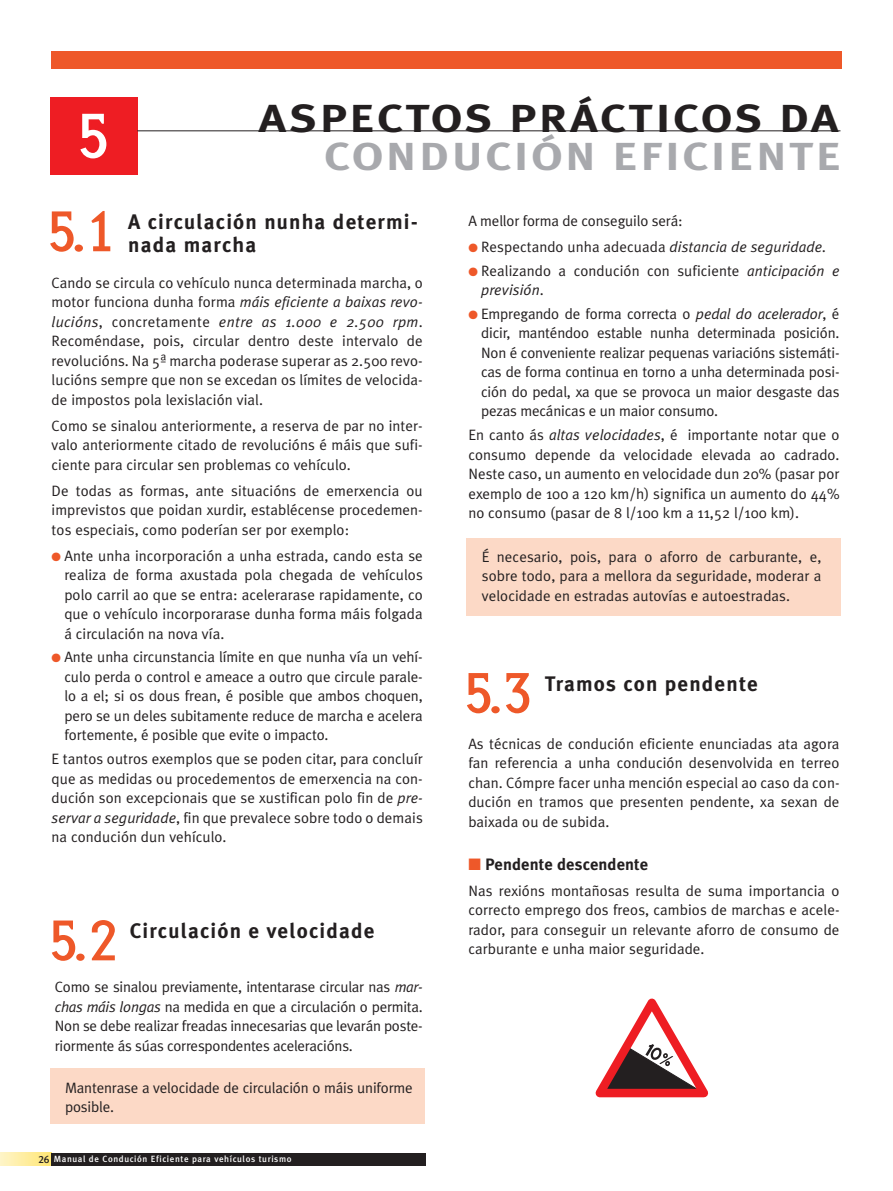
<style>
.page{position:relative;width:893px;height:1191px;background:#fff}
.page>*{position:absolute;margin:0;border:0;box-sizing:border-box;transform-origin:0 0}
.t1{font:66.15px "Base Twelve Sans";color:#fff;scale:1.15 1}
.t2{font:59.7px "Base Twelve Sans";color:#ee5829;scale:1.15 1}
.t3{font:700 39px "Meta Plus";letter-spacing:.055em;color:#231f20;scale:1.21 1}
.t4{font:700 39px "Meta Plus";letter-spacing:.055em;color:#a8a9ad;scale:1.21 1}
.t5{font:700 21px "Meta Plus";letter-spacing:.055em;color:#231f20}
.t6{font:700 16.5px "Meta Plus";letter-spacing:.005em;color:#231f20}
.t7{font:15px/19.5px "Meta Plus Normal";letter-spacing:.005em;color:#231f20;text-align:justify}
.t8{font:500 9px "Meta Plus";letter-spacing:.065em;color:#fff}
.s1{font-style:italic}
.s2{color:#ee5829}
.s3{font-family:"Meta Plus Medium Caps";font-weight:400;font-size:10.5px;color:#231f20}
</style>
<div class="page">
<div style="left:50px;top:98px;width:87px;height:77px;background:#ee1d23"></div>
<hr style="left:137px;top:131px;width:703px;height:1px;background:#231f20">
<div style="left:50px;top:1068px;width:374px;height:56px;background:#fcd9c6"></div>
<div style="left:467px;top:538px;width:374px;height:77px;background:#fcd9c6"></div>
<svg style="left:595px;top:998px;width:114px;height:100px"></svg>
<div style="left:51px;top:51px;width:791px;height:17px;background:#ee5829"></div>
<svg style="left:0;top:1152px;width:51px;height:13px"></svg>
<div style="left:51px;top:1152px;width:374px;height:13px;background:#231f20"></div>
<h1 class="t1" style="left:74px;top:96px;width:35px">5</h1>
<h3 class="t3" style="left:259px;top:95px;width:480px">ASPECTOS PRÁCTICOS DA</h3>
<h3 class="t4" style="left:324px;top:134px;width:429px">CONDUCIÓN EFICIENTE</h3>
<h2 class="t2" style="left:44px;top:196px;width:66px">5.1</h2>
<h3 class="t5" style="left:128px;top:210px;width:291px">A circulación nunha determi-</h3>
<h3 class="t5" style="left:128px;top:232px;width:129px">nada marcha</h3>
<p class="t7" style="left:52px;top:273px;width:373px">Cando se circula co vehículo nunca determinada marcha, o motor funciona dunha forma <span class="s1">máis eficiente a baixas revo&shy;lucións</span>, concretamente <span class="s1">entre as 1.000 e 2.500 rpm</span>.<br>Recoméndase, pois, circular dentro deste intervalo de revolucións. Na 5ª marcha poderase superar as 2.500 revo&shy;lucións sempre que non se excedan os límites de velocida&shy;de impostos pola lexislación vial.</p>
<p class="t7" style="left:52px;top:416px;width:373px">Como se sinalou anteriormente, a reserva de par no inter&shy;valo anteriormente citado de revolucións é máis que sufi&shy;ciente para circular sen problemas co vehículo.</p>
<p class="t7" style="left:52px;top:481px;width:373px">De todas as formas, ante situacións de emerxencia ou imprevistos que poidan xurdir, establécense procedemen&shy;tos especiais, como poderían ser por exemplo:</p>
<p class="t7" style="left:64px;top:545px;width:360px;text-indent:-13px"><span class="s2">●</span> Ante unha incorporación a unha estrada, cando esta se realiza de forma axustada pola chegada de vehículos polo carril ao que se entra: acelerarase rapidamente, co que o vehículo incorporarase dunha forma máis folgada á circulación na nova vía.</p>
<p class="t7" style="left:64px;top:647px;width:360px;text-indent:-13px"><span class="s2">●</span> Ante unha circunstancia límite en que nunha vía un vehí&shy;culo perda o control e ameace a outro que circule parale&shy;lo a el; si os dous frean, é posible que ambos choquen, pero se un deles subitamente reduce de marcha e acelera fortemente, é posible que evite o impacto.</p>
<p class="t7" style="left:52px;top:749px;width:373px">E tantos outros exemplos que se poden citar, para concluír que as medidas ou procedementos de emerxencia na con&shy;dución son excepcionais que se xustifican polo fin de <span class="s1">pre&shy;servar a seguridade</span>, fin que prevalece sobre todo o demais na condución dun vehículo.</p>
<h2 class="t2" style="left:46px;top:904px;width:66px">5.2</h2>
<h3 class="t5" style="left:130px;top:918px;width:246px">Circulación e velocidade</h3>
<p class="t7" style="left:55px;top:977px;width:369px">Como se sinalou previamente, intentarase circular nas <span class="s1">mar&shy;chas máis longas</span> na medida en que a circulación o permita.<br>Non se debe realizar freadas innecesarias que levarán poste&shy;riormente ás súas correspondentes aceleracións.</p>
<p class="t7" style="left:65px;top:1078px;width:349px">Mantenrase a velocidade de circulación o máis uniforme posible.</p>
<p class="t8" style="left:38px;top:1153px;width:255px"><span class="s3">26</span> Manual de Condución Eficiente para vehículos turismo</p>
<p class="t7" style="left:468px;top:211px;width:216px">A mellor forma de conseguilo será:</p>
<p class="t7" style="left:468px;top:237px;width:360px"><span class="s2">●</span> Respectando unha adecuada <span class="s1">distancia de seguridade.</span></p>
<p class="t7" style="left:481px;top:261px;width:360px;text-indent:-13px"><span class="s2">●</span> Realizando a condución con suficiente <span class="s1">anticipación e previsión</span>.</p>
<p class="t7" style="left:481px;top:304px;width:360px;text-indent:-13px"><span class="s2">●</span> Empregando de forma correcta o <span class="s1">pedal do acelerador</span>, é dicir, manténdoo estable nunha determinada posición.<br>Non é conveniente realizar pequenas variacións sistemáti&shy;cas de forma continua en torno a unha determinada posi&shy;ción do pedal, xa que se provoca un maior desgaste das pezas mecánicas e un maior consumo.</p>
<p class="t7" style="left:468px;top:425px;width:373px">En canto ás <span class="s1">altas velocidades</span>, é importante notar que o consumo depende da velocidade elevada ao cadrado.<br>Neste caso, un aumento en velocidade dun 20% (pasar por exemplo de 100 a 120 km/h) significa un aumento do 44% no consumo (pasar de 8 l/100 km a 11,52 l/100 km).</p>
<p class="t7" style="left:482px;top:546px;width:341px">É necesario, pois, para o aforro de carburante, e, sobre todo, para a mellora da seguridade, moderar a velocidade en estradas autovías e autoestradas.</p>
<h2 class="t2" style="left:461px;top:657px;width:66px">5.3</h2>
<h3 class="t5" style="left:545px;top:671px;width:214px">Tramos con pendente</h3>
<p class="t7" style="left:468px;top:734px;width:373px">As técnicas de condución eficiente enunciadas ata agora fan referencia a unha condución desenvolvida en terreo chan. Cómpre facer unha mención especial ao caso da con&shy;dución en tramos que presenten pendente, xa sexan de baixada ou de subida.</p>
<p class="t6" style="left:468px;top:854px;width:181px"><span class="s2">■</span> Pendente descendente</p>
<p class="t7" style="left:468px;top:880px;width:373px">Nas rexións montañosas resulta de suma importancia o correcto emprego dos freos, cambios de marchas e acele&shy;rador, para conseguir un relevante aforro de consumo de carburante e unha maior seguridade.</p>
</div>
